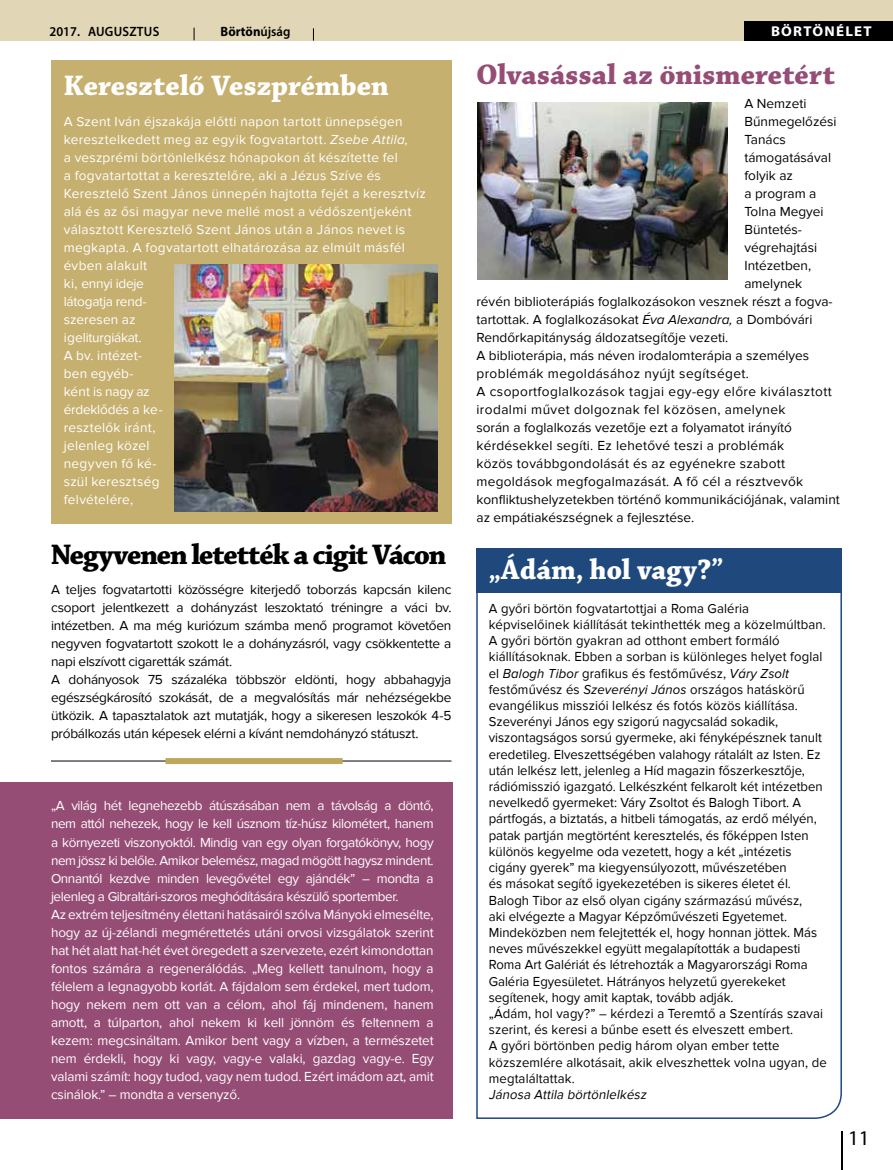
<style>
.page{position:relative;width:893px;height:1170px;background:#fff}
.page>*{position:absolute;margin:0;border:0;box-sizing:border-box;transform-origin:0 0}
.t1{font:30px "Chaparral Pro Bold Subh";letter-spacing:.01em;color:#fff}
.t2{font:30px "Chaparral Pro Bold Subh";letter-spacing:-.035em;color:#000}
.t3{font:30px "Chaparral Pro Bold Subh";letter-spacing:.005em;color:#964d75}
.t4{font:21px "Myriad Pro";color:#000}
.t5{font:700 14.25px "Myriad Pro";letter-spacing:.08em;color:#fff;scale:1.05 1}
.t6{font:13.5px/16.2px "Proxima Nova";color:#000}
.t7{font:13.5px/18px "Proxima Nova";letter-spacing:-.01em;color:#fff}
.t8{font:13.5px/18px "Proxima Nova";letter-spacing:.02em;color:#fff}
.t9{font:13.5px/18px "Proxima Nova";letter-spacing:-.02em;color:#000}
.t10{font:13.5px "Proxima Nova";letter-spacing:.03em;color:#000}
.t11{font:13.5px "Proxima Nova";letter-spacing:.02em;color:#000}
.t12{font:italic 13.5px "Proxima Nova";color:#000}
.t13{font:600 13.5px "Myriad Pro";letter-spacing:.02em;color:#000;scale:.95 1}
.t14{font:700 13.5px "Myriad Pro";color:#000;scale:.95 1}
.s1{font-weight:600}
.s2{font-style:italic}
</style>
<div class="page">
<div style="left:0;top:0;width:893px;height:40px;background:#e1d7b6"></div>
<hr style="left:841px;top:1131px;width:2px;height:38px;background:#000">
<svg style="left:194px;top:28px;width:1px;height:12px"></svg>
<svg style="left:313px;top:28px;width:1px;height:13px"></svg>
<div style="left:476px;top:548px;width:366px;height:44px;background:#1f497d"></div>
<div style="left:0;top:782px;width:452px;height:336px;background:#964d75"></div>
<div style="left:51px;top:60px;width:400px;height:464px;background:#c6b070"></div>
<img style="left:174px;top:264px;width:264px;height:247px">
<img style="left:478px;top:102px;width:249px;height:177px">
<svg style="left:476px;top:592px;width:366px;height:527px"></svg>
<div style="left:744px;top:21px;width:149px;height:19px;background:#000"></div>
<hr style="left:51px;top:760px;width:400px;height:1px;background:#000">
<div style="left:166px;top:758px;width:177px;height:6px;background:#bea65c"></div>
<p class="t13" style="left:50px;top:23px;width:117px">2017. AUGUSZTUS</p>
<p class="t14" style="left:221px;top:22px;width:75px">BÖRTÖN<span class="s1">ÚJSÁG</span></p>
<h1 class="t1" style="left:64px;top:68px;width:326px">Keresztelő Veszprémben</h1>
<p class="t8" style="left:64px;top:113px;width:363px">A Szent Iván éjszakája előtti napon tartott ünnepségen keresztelkedett meg az egyik fogvatartott. <span class="s2">Zsebe Attila,<br></span>a veszprémi börtönlelkész hónapokon át készítette fel<br>a fogvatartottat a keresztelőre, aki a Jézus Szíve és<br>Keresztelő Szent János ünnepén hajtotta fejét a keresztvíz alá és az ősi magyar neve mellé most a védőszentjeként választott Keresztelő Szent János után a János nevet is megkapta. A fogvatartott elhatározása az elmúlt másfél évben alakult<br>ki, ennyi ideje<br>látogatja rend----------------<br>szeresen az<br>igeliturgiákat.<br>A bv. intézet-<br>ben egyéb----------------<br>ként is nagy az<br>érdeklődés a ke---<br>resztelők iránt,<br>jelenleg közel<br>negyven fő ké-<br>szül keresztség<br>felvételére,</p>
<h1 class="t2" style="left:51px;top:538px;width:397px">Negyvenen letették a cigit Vácon</h1>
<p class="t9" style="left:51px;top:581px;width:402px">A teljes fogvatartotti közösségre kiterjedő toborzás kapcsán kilenc csoport jelentkezett a dohányzást leszoktató tréningre a váci bv. intézetben. A ma még kuriózum számba menő programot követően negyven fogvatartott szokott le a dohányzásról, vagy csökkentette a napi elszívott cigaretták számát.<br>A dohányosok 75 százaléka többször eldönti, hogy abbahagyja egészségkárosító szokását, de a megvalósítás már nehézségekbe ütközik. A tapasztalatok azt mutatják, hogy a sikeresen leszokók 4-5 próbálkozás után képesek elérni a kívánt nemdohányzó státuszt.</p>
<p class="t7" style="left:51px;top:797px;width:384px">„A világ hét legnehezebb átúszásában nem a távolság a döntő, nem attól nehezek, hogy le kell úsznom tíz-húsz kilométert, hanem a környezeti viszonyoktól. Mindig van egy olyan forgatókönyv, hogy nem jössz ki belőle. Amikor belemész, magad mögött hagysz mindent.<br>Onnantól kezdve minden levegővétel egy ajándék” – mondta a jelenleg a Gibraltári-szoros meghódítására készülő sportember.<br>Az extrém teljesítmény élettani hatásairól szólva Mányoki elmesélte, hogy az új-zélandi megmérettetés utáni orvosi vizsgálatok szerint hat hét alatt hat-hét évet öregedett a szervezete, ezért kimondottan fontos számára a regenerálódás. „Meg kellett tanulnom, hogy a félelem a legnagyobb korlát. A fájdalom sem érdekel, mert tudom, hogy nekem nem ott van a célom, ahol fáj mindenem, hanem amott, a túlparton, ahol nekem ki kell jönnöm és feltennem a kezem: megcsináltam. Amikor bent vagy a vízben, a természetet nem érdekli, hogy ki vagy, vagy-e valaki, gazdag vagy-e. Egy valami számít: hogy tudod, vagy nem tudod. Ezért imádom azt, amit csinálok.” – mondta a versenyző.</p>
<p class="t5" style="left:771px;top:22px;width:97px">BÖRTÖNÉLET</p>
<h1 class="t3" style="left:476px;top:58px;width:360px">Olvasással az önismeretért</h1>
<p class="t6" style="left:744px;top:96px;width:64px">A Nemzeti</p>
<p class="t6" style="left:744px;top:114px;width:94px">Bűnmegelőzési</p>
<p class="t6" style="left:744px;top:132px;width:43px">Tanács</p>
<p class="t6" style="left:744px;top:150px;width:88px">támogatásával</p>
<p class="t6" style="left:744px;top:168px;width:50px">folyik az</p>
<p class="t6" style="left:744px;top:186px;width:74px">a program a</p>
<p class="t6" style="left:744px;top:204px;width:81px">Tolna Megyei</p>
<p class="t6" style="left:744px;top:222px;width:59px">Büntetés-</p>
<p class="t6" style="left:744px;top:240px;width:74px">végrehajtási</p>
<p class="t6" style="left:744px;top:258px;width:68px">Intézetben,</p>
<p class="t6" style="left:744px;top:276px;width:59px">amelynek</p>
<p class="t6" style="left:476px;top:294px;width:355px">révén biblioterápiás foglalkozásokon vesznek részt a fogva---</p>
<p class="t6" style="left:476px;top:312px;width:337px">tartottak. A foglalkozásokat <span class="s2">Éva Alexandra,</span> a Dombóvári</p>
<p class="t6" style="left:476px;top:330px;width:253px">Rendőrkapitányság áldozatsegítője vezeti.</p>
<p class="t6" style="left:476px;top:348px;width:334px">A biblioterápia, más néven irodalomterápia a személyes</p>
<p class="t10" style="left:476px;top:366px;width:274px">problémák megoldásához nyújt segítséget.</p>
<p class="t10" style="left:476px;top:384px;width:357px">A csoportfoglalkozások tagjai egy-egy előre kiválasztott</p>
<p class="t10" style="left:476px;top:402px;width:311px">irodalmi művet dolgoznak fel közösen, amelynek</p>
<p class="t6" style="left:476px;top:420px;width:317px">során a foglalkozás vezetője ezt a folyamatot irányító</p>
<p class="t11" style="left:476px;top:438px;width:309px">kérdésekkel segíti. Ez lehetővé teszi a problémák</p>
<p class="t11" style="left:476px;top:456px;width:310px">közös továbbgondolását és az egyénekre szabott</p>
<p class="t11" style="left:476px;top:474px;width:328px">megoldások megfogalmazását. A fő cél a résztvevők</p>
<p class="t6" style="left:476px;top:492px;width:365px">konfliktushelyzetekben történő kommunikációjának, valamint</p>
<p class="t6" style="left:476px;top:510px;width:219px">az empátiakészségnek a fejlesztése.</p>
<h1 class="t1" style="left:489px;top:552px;width:236px">„Ádám, hol vagy?”</h1>
<p class="t6" style="left:489px;top:600px;width:340px">A győri börtön fogvatartottjai a Roma Galéria képviselőinek kiállítását tekinthették meg a közelmúltban.<br>A győri börtön gyakran ad otthont embert formáló kiállításoknak. Ebben a sorban is különleges helyet foglal el <span class="s2">Balogh Tibor</span> grafikus és festőművész, <span class="s2">Váry Zsolt </span>festőművész és <span class="s2">Szeverényi János</span> országos hatáskörű evangélikus missziói lelkész és fotós közös kiállítása.<br>Szeverényi János egy szigorú nagycsalád sokadik, viszontagságos sorsú gyermeke, aki fényképésznek tanult eredetileg. Elveszettségében valahogy rátalált az Isten. Ez után lelkész lett, jelenleg a Híd magazin főszerkesztője, rádiómisszió igazgató. Lelkészként felkarolt két intézetben nevelkedő gyermeket: Váry Zsoltot és Balogh Tibort. A pártfogás, a biztatás, a hitbeli támogatás, az erdő mélyén, patak partján megtörtént keresztelés, és főképpen Isten különös kegyelme oda vezetett, hogy a két „intézetis cigány gyerek” ma kiegyensúlyozott, művészetében<br>és másokat segítő igyekezetében is sikeres életet él.<br>Balogh Tibor az első olyan cigány származású művész,<br>aki elvégezte a Magyar Képzőművészeti Egyetemet.<br>Mindeközben nem felejtették el, hogy honnan jöttek. Más neves művészekkel együtt megalapították a budapesti Roma Art Galériát és létrehozták a Magyarországi Roma Galéria Egyesületet. Hátrányos helyzetű gyerekeket segítenek, hogy amit kaptak, tovább adják.<br>„Ádám, hol vagy?” – kérdezi a Teremtő a Szentírás szavai szerint, és keresi a bűnbe esett és elveszett embert.<br>A győri börtönben pedig három olyan ember tette közszemlére alkotásait, akik elveszhettek volna ugyan, de megtaláltattak.</p>
<p class="t12" style="left:489px;top:1086px;width:162px">Jánosa Attila börtönlelkész</p>
<h2 class="t4" style="left:848px;top:1125px;width:23px">11</h2>
</div>
